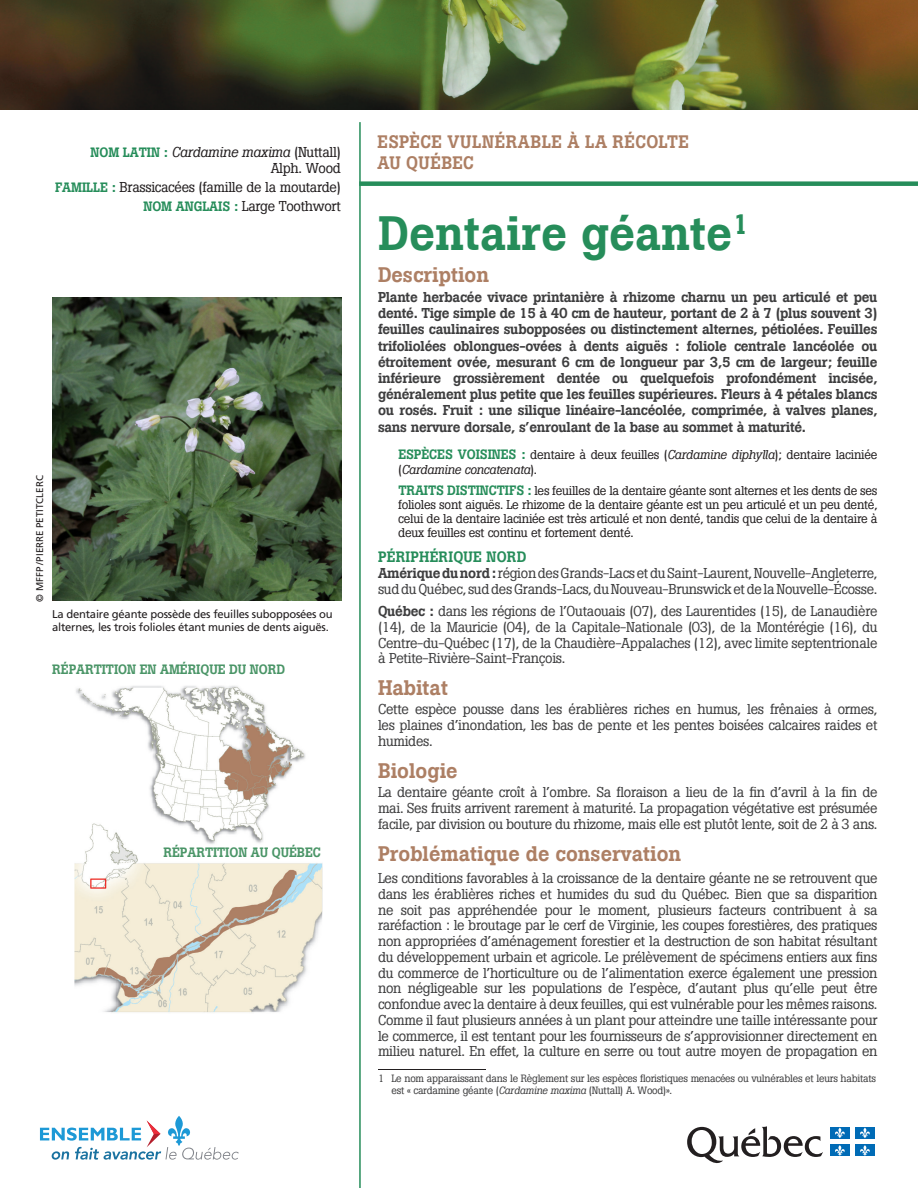
<style>
.page{position:relative;width:918px;height:1188px;background:#fff}
.page>*{position:absolute;margin:0;border:0;box-sizing:border-box;transform-origin:0 0}
.t1{font:500 48px "Boton";color:#268d5a}
.t2{font:500 21px "Boton";color:#ad7f64}
.t3{font:500 18px/21.6px "Boton";letter-spacing:.02em;color:#ad7f64}
.t4{font:500 15px "Boton";letter-spacing:.015em;color:#268d5a}
.t5{font:14.25px/15.8px "Boton";letter-spacing:-.02em;color:#3e3e3f;text-align:justify}
.P_description{font:500 14.25px/16.2px "Boton";letter-spacing:-.02em;color:#3e3e3f;text-align:justify}
.P_informations_gauch{font:14.25px/15.8px "Boton";letter-spacing:-.02em;color:#231f20;text-align:right}
.t6{font:500 13.5px "Boton";letter-spacing:-.005em;color:#4a9567}
.P_retrait{font:12.75px/14.2px "Boton";letter-spacing:-.02em;color:#231f20}
.Légende{font:11.25px/12.8px "Frutiger";letter-spacing:-.02em;color:#231f20}
.note{font:10.5px/12px "Boton";letter-spacing:-.02em;color:#3e3e3f}
.Crédits_photo{font:9.75px "Frutiger";color:#231f20}
.s1{font-weight:500;font-size:13.5px;color:#268d5a}
.s2{font-style:italic}
.s3{font-weight:500}
</style>
<div class="page">
<hr style="left:359px;top:122px;width:2px;height:1066px;background:#268d5a">
<div style="left:359px;top:181px;width:559px;height:5px;background:#268d5a"></div>
<svg style="left:687px;top:1126px;width:136px;height:37px"></svg>
<div style="left:830px;top:1127px;width:20px;height:12px;background:#006bb6"></div>
<svg style="left:835px;top:1128px;width:10px;height:10px"></svg>
<div style="left:855px;top:1127px;width:20px;height:12px;background:#006bb6"></div>
<svg style="left:860px;top:1128px;width:10px;height:10px"></svg>
<div style="left:830px;top:1144px;width:20px;height:12px;background:#006bb6"></div>
<svg style="left:835px;top:1145px;width:10px;height:11px"></svg>
<div style="left:855px;top:1144px;width:20px;height:12px;background:#006bb6"></div>
<svg style="left:860px;top:1145px;width:10px;height:11px"></svg>
<svg style="left:40px;top:1116px;width:199px;height:44px"></svg>
<hr style="left:378px;top:1069px;width:108px;height:1px;background:#231f20">
<img style="left:53px;top:298px;width:288px;height:303px">
<img style="left:0;top:0;width:918px;height:109px">
<img style="left:74px;top:686px;width:249px;height:327px">
<p class="P_informations_gauch" style="left:91px;top:144px;width:252px"><span class="s1">NOM LATIN :</span> <span class="s2">Cardamine maxima</span> (Nuttall)<br>Alph. Wood</p>
<p class="P_informations_gauch" style="left:55px;top:179px;width:287px"><span class="s1">FAMILLE :</span> Brassicacées (famille de la moutarde)</p>
<p class="P_informations_gauch" style="left:143px;top:198px;width:199px"><span class="s1">NOM ANGLAIS :</span> Large Toothwort</p>
<p class="Crédits_photo" style="left:34px;top:602px;width:128px;rotate:-90deg">© MFFP/PIERRE PETITCLERC</p>
<p class="Légende" style="left:52px;top:607px;width:282px">La dentaire géante possède des feuilles subopposées ou alternes, les trois folioles étant munies de dents aiguës.</p>
<p class="t6" style="left:52px;top:661px;width:234px">RÉPARTITION EN AMÉRIQUE DU NORD</p>
<p class="t6" style="left:164px;top:845px;width:159px">RÉPARTITION AU QUÉBEC</p>
<p class="t3" style="left:377px;top:131px;width:313px">ESPÈCE VULNÉRABLE À LA RÉCOLTE<br>AU QUÉBEC</p>
<h1 class="t1" style="left:378px;top:205px;width:372px">Dentaire géante<sup>1</sup></h1>
<h2 class="t2" style="left:378px;top:262px;width:113px">Description</h2>
<p class="P_description" style="left:378px;top:289px;width:501px">Plante herbacée vivace printanière à rhizome charnu un peu articulé et peu denté. Tige simple de 15 à 40 cm de hauteur, portant de 2 à 7 (plus souvent 3) feuilles caulinaires subopposées ou distinctement alternes, pétiolées. Feuilles trifoliolées oblongues‑ovées à dents aiguës : foliole centrale lancéolée ou étroitement ovée, mesurant 6 cm de longueur par 3,5 cm de largeur; feuille inférieure grossièrement dentée ou quelquefois profondément incisée, généralement plus petite que les feuilles supérieures. Fleurs à 4 pétales blancs ou rosés. Fruit : une silique linéaire‑lancéolée, comprimée, à valves planes, sans nervure dorsale, s’enroulant de la base au sommet à maturité.</p>
<p class="P_retrait" style="left:398px;top:448px;width:481px"><span class="s1">ESPÈCES VOISINES :</span> dentaire à deux feuilles (<span class="s2">Cardamine diphylla</span>); dentaire laciniée (<span class="s2">Cardamine concatenata</span>).</p>
<p class="P_retrait" style="left:398px;top:483px;width:481px;text-align:justify"><span class="s1">TRAITS DISTINCTIFS :</span> les feuilles de la dentaire géante sont alternes et les dents de ses folioles sont aiguës. Le rhizome de la dentaire géante est un peu articulé et un peu denté, celui de la dentaire laciniée est très articulé et non denté, tandis que celui de la dentaire à deux feuilles est continu et fortement denté.</p>
<h3 class="t4" style="left:378px;top:548px;width:150px">PÉRIPHÉRIQUE NORD</h3>
<p class="t5" style="left:378px;top:565px;width:501px"><span class="s3">Amérique du nord:</span> région des Grands‑Lacs et du Saint‑Laurent, Nouvelle‑Angleterre, sud du Québec, sud des Grands‑Lacs, du Nouveau‑Brunswick et de la Nouvelle‑Écosse.</p>
<p class="t5" style="left:378px;top:603px;width:501px"><span class="s3">Québec :</span> dans les régions de l’Outaouais (07), des Laurentides (15), de Lanaudière (14), de la Mauricie (04), de la Capitale‑Nationale (03), de la Montérégie (16), du Centre‑du‑Québec (17), de la Chaudière‑Appalaches (12), avec limite septentrionale à Petite‑Rivière‑Saint‑François.</p>
<h2 class="t2" style="left:378px;top:675px;width:72px">Habitat</h2>
<p class="t5" style="left:378px;top:702px;width:501px">Cette espèce pousse dans les érablières riches en humus, les frênaies à ormes, les plaines d’inondation, les bas de pente et les pentes boisées calcaires raides et humides.</p>
<h2 class="t2" style="left:378px;top:758px;width:81px">Biologie</h2>
<p class="t5" style="left:378px;top:784px;width:501px">La dentaire géante croît à l’ombre. Sa floraison a lieu de la fin d’avril à la fin de mai. Ses fruits arrivent rarement à maturité. La propagation végétative est présumée facile, par division ou bouture du rhizome, mais elle est plutôt lente, soit de 2 à 3 ans.</p>
<p class="t2" style="left:378px;top:841px;width:305px">Problématique de conservation</p>
<p class="t5" style="left:378px;top:870px;width:501px">Les conditions favorables à la croissance de la dentaire géante ne se retrouvent que dans les érablières riches et humides du sud du Québec. Bien que sa disparition ne soit pas appréhendée pour le moment, plusieurs facteurs contribuent à sa raréfaction : le broutage par le cerf de Virginie, les coupes forestières, des pratiques non appropriées d’aménagement forestier et la destruction de son habitat résultant du développement urbain et agricole. Le prélèvement de spécimens entiers aux fins du commerce de l’horticulture ou de l’alimentation exerce également une pression non négligeable sur les populations de l’espèce, d’autant plus qu’elle peut être confondue avec la dentaire à deux feuilles, qui est vulnérable pour les mêmes raisons.<br>Comme il faut plusieurs années à un plant pour atteindre une taille intéressante pour le commerce, il est tentant pour les fournisseurs de s’approvisionner directement en milieu naturel. En effet, la culture en serre ou tout autre moyen de propagation en</p>
<p class="note" style="left:392px;top:1072px;width:486px;text-indent:-14px">1 Le nom apparaissant dans le Règlement sur les espèces floristiques menacées ou vulnérables et leurs habitats est « cardamine géante (<span class="s2">Cardamine maxima</span> (Nuttall) A. Wood)».</p>
</div>
